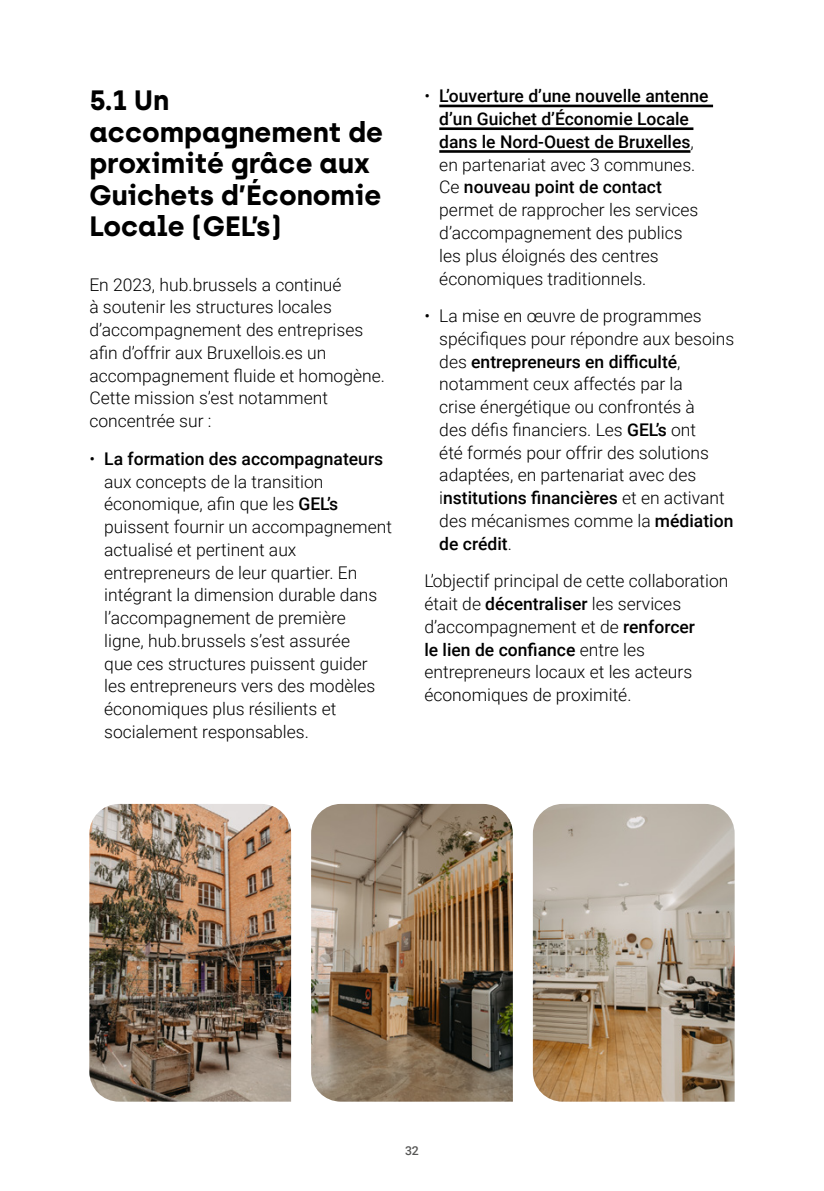
<style>
.page{position:relative;width:824px;height:1191px;background:#fff}
.page>*{position:absolute;margin:0;border:0;box-sizing:border-box;transform-origin:0 0}
.t1{font:700 28px/31.5px "Archia";color:#000}
.t2{font:300 17.5px/22.8px "Roboto";color:#000}
.t3{font:500 12.25px "Roboto";color:#575756}
.s1{font-weight:500}
</style>
<div class="page">
<hr style="left:439px;top:105px;width:274px;height:2px;background:#000">
<hr style="left:439px;top:127px;width:254px;height:3px;background:#000">
<hr style="left:439px;top:150px;width:251px;height:3px;background:#000">
<img style="left:89px;top:804px;width:202px;height:297px">
<img style="left:311px;top:804px;width:202px;height:297px">
<img style="left:533px;top:804px;width:201px;height:297px">
<h1 class="t1" style="left:89px;top:84px;width:295px">5.1 Un accompagnement de proximité grâce aux<br>Guichets d’Économie<br>Locale (GEL’s)</h1>
<p class="t2" style="left:89px;top:272px;width:297px">En 2023, hub.brussels a continué<br>à soutenir les structures locales d’accompagnement des entreprises afin d’offrir aux Bruxellois.es un accompagnement fluide et homogène.<br>Cette mission s’est notamment concentrée sur :</p>
<p class="t2" style="left:104px;top:446px;width:289px;text-indent:-15px">• <span class="s1">La formation des accompagnateurs </span>aux concepts de la transition économique, afin que les <span class="s1">GEL’s </span>puissent fournir un accompagnement actualisé et pertinent aux entrepreneurs de leur quartier. En intégrant la dimension durable dans l’accompagnement de première<br>ligne, hub.brussels s’est assurée<br>que ces structures puissent guider les entrepreneurs vers des modèles économiques plus résilients et socialement responsables.</p>
<p class="t2" style="left:439px;top:84px;width:271px;text-indent:-15px">• <span class="s1">L’ouverture d’une nouvelle antenne d’un Guichet d’Économie Locale dans le Nord-Ouest de Bruxelles</span>, en partenariat avec 3 communes.<br>Ce <span class="s1">nouveau point de contact </span>permet de rapprocher les services d’accompagnement des publics les plus éloignés des centres économiques traditionnels.</p>
<p class="t2" style="left:439px;top:304px;width:296px;text-indent:-15px">• La mise en œuvre de programmes spécifiques pour répondre aux besoins des <span class="s1">entrepreneurs en difficulté</span>, notamment ceux affectés par la<br>crise énergétique ou confrontés à<br>des défis financiers. Les <span class="s1">GEL’s</span> ont<br>été formés pour offrir des solutions adaptées, en partenariat avec des i<span class="s1">nstitutions financières</span> et en activant des mécanismes comme la <span class="s1">médiation de crédit</span>.</p>
<p class="t2" style="left:424px;top:569px;width:305px">L’objectif principal de cette collaboration était de <span class="s1">décentraliser</span> les services d’accompagnement et de <span class="s1">renforcer<br>le lien de confiance</span> entre les entrepreneurs locaux et les acteurs économiques de proximité.</p>
<p class="t3" style="left:405px;top:1141px;width:15px">32</p>
</div>
